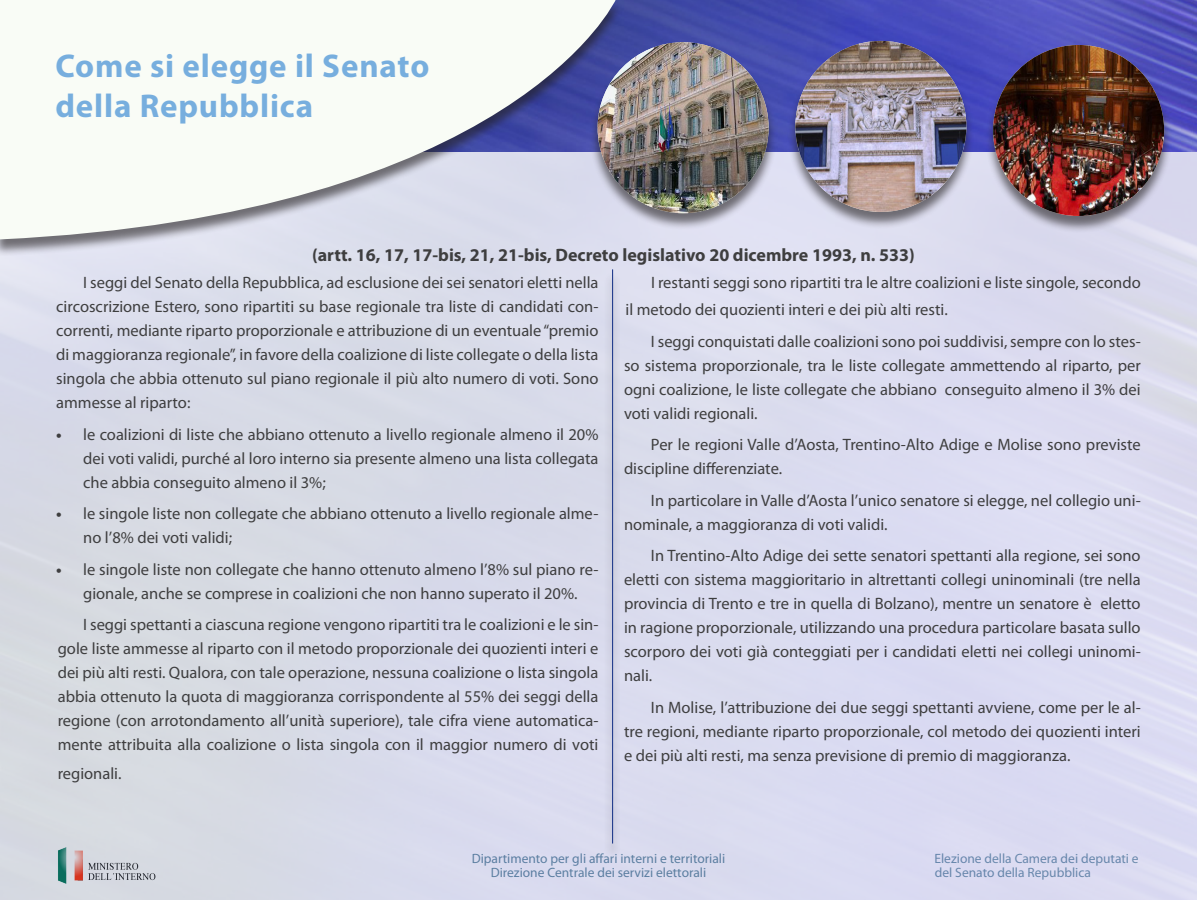
<style>
.page{position:relative;width:1197px;height:900px;background:#fff}
.page>*{position:absolute;margin:0;border:0;box-sizing:border-box;transform-origin:0 0}
.Title_2{font:700 33px/39.6px "Myriad Pro";letter-spacing:.025em;color:#77aede}
.Bodu_3{font:700 18px "Myriad Pro";color:#3e3e3f}
.Bodu_3-2{font:16.5px/24px "Myriad Pro";color:#3e3e3f;text-align:justify}
.t1{font:13.5px "Myriad Pro";color:#628c9e}
.t2{font:13.5px "Myriad Pro";color:#6f96a8}
.s1{font-weight:700}
</style>
<div class="page">
<img style="left:0;top:152px;width:1197px;height:748px">
<img style="left:616px;top:0;width:581px;height:152px">
<div style="left:589px;top:43px;width:188px;height:187px;background:#231f20;opacity:.6"></div>
<img style="left:598px;top:42px;width:171px;height:171px;border-radius:86px">
<div style="left:787px;top:42px;width:187px;height:187px;background:#231f20;opacity:.6"></div>
<img style="left:795px;top:41px;width:171px;height:171px;border-radius:85px">
<div style="left:985px;top:46px;width:187px;height:187px;background:#231f20;opacity:.6"></div>
<img style="left:993px;top:45px;width:171px;height:171px;border-radius:86px">
<div style="left:0;top:1px;width:623px;height:255px;background:#231f20;opacity:.6"></div>
<svg style="left:0;top:0;width:616px;height:239px;fill:#f9fcf6"></svg>
<div style="left:604px;top:271px;width:17px;height:589px;background:#d3d4e5"></div>
<hr style="left:612px;top:269px;width:1px;height:575px;background:#253f8e">
<p class="Title_2" style="left:56px;top:45px;width:375px">Come si elegge il Senato della Repubblica</p>
<p class="Bodu_3" style="left:312px;top:243px;width:604px">(artt. 16, 17, 17-bis, 21, 21-bis, Decreto legislativo 20 dicembre 1993, n. 533)</p>
<p class="Bodu_3-2" style="left:56px;top:270px;width:544px;text-indent:27px">I seggi del Senato della Repubblica, ad esclusione dei sei senatori eletti nella circoscrizione Estero, sono ripartiti su base regionale tra liste di candidati con&shy;correnti, mediante riparto proporzionale e attribuzione di un eventuale “premio di maggioranza regionale”, in favore della coalizione di liste collegate o della lista singola che abbia ottenuto sul piano regionale il più alto numero di voti. Sono ammesse al riparto:</p>
<p class="Bodu_3-2" style="left:83px;top:422px;width:517px;text-indent:-27px"><span class="s1">•</span> le coalizioni di liste che abbiano ottenuto a livello regionale almeno il 20% dei voti validi, purché al loro interno sia presente almeno una lista collegata che abbia conseguito almeno il 3%;</p>
<p class="Bodu_3-2" style="left:83px;top:501px;width:517px;text-indent:-27px"><span class="s1">•</span> le singole liste non collegate che abbiano ottenuto a livello regionale alme&shy;no l’8% dei voti validi;</p>
<p class="Bodu_3-2" style="left:56px;top:557px;width:544px;text-align:center"><span class="s1">•</span> le singole liste non collegate che hanno ottenuto almeno l’8% sul piano re&shy;gionale, anche se comprese in coalizioni che non hanno superato il 20%.</p>
<p class="Bodu_3-2" style="left:58px;top:612px;width:542px;text-indent:25px">I seggi spettanti a ciascuna regione vengono ripartiti tra le coalizioni e le sin&shy;gole liste ammesse al riparto con il metodo proporzionale dei quozienti interi e dei più alti resti. Qualora, con tale operazione, nessuna coalizione o lista singola abbia ottenuto la quota di maggioranza corrispondente al 55% dei seggi della regione (con arrotondamento all’unità superiore), tale cifra viene automatica&shy;mente attribuita alla coalizione o lista singola con il maggior numero di voti</p>
<p class="Bodu_3-2" style="left:58px;top:761px;width:65px">regionali.</p>
<p class="Bodu_3-2" style="left:626px;top:269px;width:517px;line-height:27px;text-indent:26px">I restanti seggi sono ripartiti tra le altre coalizioni e liste singole, secondo il metodo dei quozienti interi e dei più alti resti.</p>
<p class="Bodu_3-2" style="left:624px;top:329px;width:518px;text-indent:27px">I seggi conquistati dalle coalizioni sono poi suddivisi, sempre con lo stes&shy;so sistema proporzionale, tra le liste collegate ammettendo al riparto, per ogni coalizione, le liste collegate che abbiano conseguito almeno il 3% dei voti validi regionali.</p>
<p class="Bodu_3-2" style="left:624px;top:432px;width:518px;text-indent:27px">Per le regioni Valle d’Aosta, Trentino-Alto Adige e Molise sono previste discipline differenziate.</p>
<p class="Bodu_3-2" style="left:624px;top:488px;width:518px;text-indent:27px">In particolare in Valle d’Aosta l’unico senatore si elegge, nel collegio uni&shy;nominale, a maggioranza di voti validi.</p>
<p class="Bodu_3-2" style="left:624px;top:543px;width:518px;text-indent:27px">In Trentino-Alto Adige dei sette senatori spettanti alla regione, sei sono eletti con sistema maggioritario in altrettanti collegi uninominali (tre nella provincia di Trento e tre in quella di Bolzano), mentre un senatore è eletto in ragione proporzionale, utilizzando una procedura particolare basata sullo scorporo dei voti già conteggiati per i candidati eletti nei collegi uninomi&shy;nali.</p>
<p class="Bodu_3-2" style="left:624px;top:695px;width:518px;text-indent:27px">In Molise, l’attribuzione dei due seggi spettanti avviene, come per le al&shy;tre regioni, mediante riparto proporzionale, col metodo dei quozienti interi e dei più alti resti, ma senza previsione di premio di maggioranza.</p>
<p class="t1" style="left:472px;top:851px;width:255px">Dipartimento per gli affari interni e territoriali</p>
<p class="t2" style="left:934px;top:851px;width:206px">Elezione della Camera dei deputati e</p>
<p class="t1" style="left:491px;top:864px;width:217px">Direzione Centrale dei servizi elettorali</p>
<p class="t2" style="left:935px;top:864px;width:158px">del Senato della Repubblica</p>
</div>
